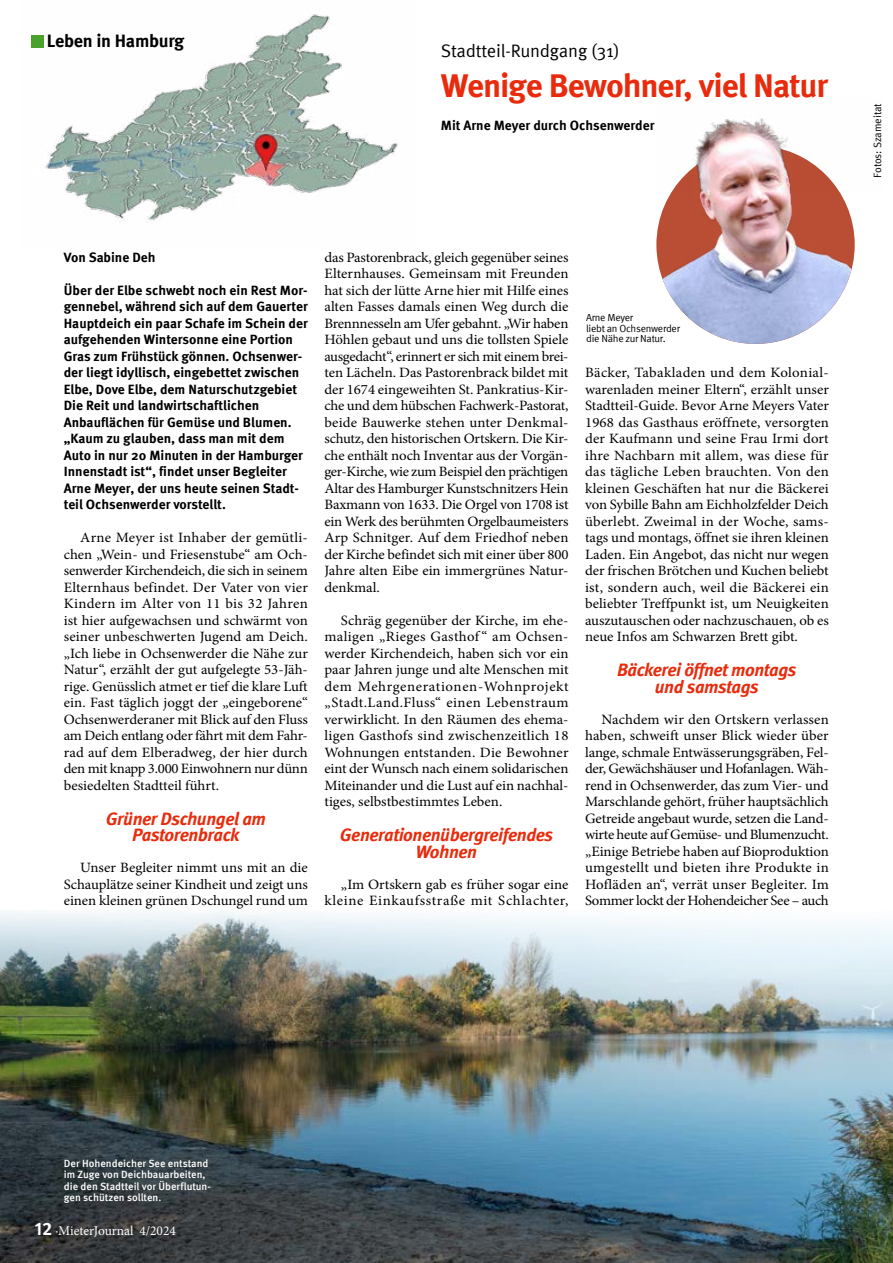
<style>
.page{position:relative;width:893px;height:1263px;background:#fff}
.page>*{position:absolute;margin:0;border:0;box-sizing:border-box;transform-origin:0 0}
.Headline_bunt_Rundgang{font:700 33px "Meta Pro";letter-spacing:-.035em;color:#e82b0c}
.Zwischenzeile_Bunt_Rundgang{font:italic 700 18px/16.5px "Meta Pro";letter-spacing:-.025em;color:#e82b0c;text-align:center}
.Dachzeile_Einspaltig_Schwarz_Rundgang{font:18px "Meta Pro";letter-spacing:-.01em;color:#000}
.t1{font:700 18px "Meta Pro";letter-spacing:-.015em;color:#000}
.Fliesstext_3-Spalter_Schwarz_V2{font:14.25px/16.5px "Minion Pro";letter-spacing:-.005em;color:#000;text-align:justify;scale:1.04 1}
.Fliesstext_3-Spalter_Schwarz_V2-2{font:14.25px/16.5px "Minion Pro";letter-spacing:.035em;color:#000;text-align:right;scale:1.04 1}
.Vorspann_Spaltenspanne_Schwarz_V2{font:700 13.5px/16.5px "Meta Pro";color:#000}
.t2{font:13.5px "Minion Pro";letter-spacing:-.01em;color:#fff}
.Autorenzeile_Spaltenspanne_Schwarz_V2{font:700 13.5px "Meta Pro";color:#000}
.BU_Linksbündig_Schwarz{font:500 10.5px/11.4px "Meta Pro";color:#fff}
.BU_Schwarz_Rechtsbuendig{font:10.5px "Meta Pro";letter-spacing:-.005em;color:#000}
.BU_Schwarz_linksbündig{font:10.2px/10.5px "Meta Pro";letter-spacing:-.025em;color:#000}
.s1{font-family:"Meta Pro";font-weight:700;font-size:18px}
</style>
<div class="page">
<img style="left:31px;top:14px;width:368px;height:209px">
<img style="left:656px;top:146px;width:199px;height:198px;border-radius:99px">
<img style="left:671px;top:118px;width:169px;height:74px">
<img style="left:0;top:911px;width:893px;height:352px">
<div style="left:31px;top:35px;width:12px;height:12px;background:#4aa22d"></div>
<p class="t1" style="left:47px;top:27px;width:139px">Leben in Hamburg</p>
<p class="Dachzeile_Einspaltig_Schwarz_Rundgang" style="left:441px;top:37px;width:180px">Stadtteil-Rundgang (31)</p>
<p class="Headline_bunt_Rundgang" style="left:441px;top:60px;width:389px">Wenige Bewohner, viel Natur</p>
<p class="Vorspann_Spaltenspanne_Schwarz_V2" style="left:441px;top:116px;width:215px">Mit Arne Meyer durch Ochsenwerder</p>
<p class="Autorenzeile_Spaltenspanne_Schwarz_V2" style="left:64px;top:247px;width:93px">Von Sabine Deh</p>
<p class="Vorspann_Spaltenspanne_Schwarz_V2" style="left:64px;top:281px;width:246px">Über der Elbe schwebt noch ein Rest Mor&shy;gennebel, während sich auf dem Gauerter Hauptdeich ein paar Schafe im Schein der aufgehenden Wintersonne eine Portion Gras zum Frühstück gönnen. Ochsenwer&shy;der liegt idyllisch, eingebettet zwischen Elbe, Dove Elbe, dem Naturschutzgebiet Die Reit und landwirtschaftlichen Anbauflächen für Gemüse und Blumen. „Kaum zu glauben, dass man mit dem Auto in nur 20 Minuten in der Hamburger Innenstadt ist“, findet unser Begleiter Arne Meyer, der uns heute seinen Stadt&shy;teil Ochsenwerder vorstellt.</p>
<p class="Fliesstext_3-Spalter_Schwarz_V2" style="left:64px;top:530px;width:236px;text-indent:16px">Arne Meyer ist Inhaber der gemütli&shy;chen „Wein- und Friesenstube“ am Och&shy;senwerder Kirchendeich, die sich in seinem Elternhaus befindet. Der Vater von vier Kindern im Alter von 11 bis 32 Jahren ist hier aufgewachsen und schwärmt von seiner unbeschwerten Jugend am Deich. „Ich liebe in Ochsenwerder die Nähe zur Natur“, erzählt der gut aufgelegte 53-Jäh&shy;rige. Genüsslich atmet er tief die klare Luft ein. Fast täglich joggt der „eingeborene“ Ochsenwerderaner mit Blick auf den Fluss am Deich entlang oder fährt mit dem Fahr&shy;rad auf dem Elberadweg, der hier durch den mit knapp 3.000 Einwohnern nur dünn besiedelten Stadtteil führt.</p>
<p class="Zwischenzeile_Bunt_Rundgang" style="left:106px;top:809px;width:162px">Grüner Dschungel am<br>Pastorenbrack</p>
<p class="Fliesstext_3-Spalter_Schwarz_V2" style="left:64px;top:860px;width:236px;text-indent:16px">Unser Begleiter nimmt uns mit an die Schauplätze seiner Kindheit und zeigt uns einen kleinen grünen Dschungel rund um</p>
<p class="Fliesstext_3-Spalter_Schwarz_V2" style="left:324px;top:249px;width:236px">das Pastorenbrack, gleich gegenüber seines Elternhauses. Gemeinsam mit Freunden hat sich der lütte Arne hier mit Hilfe eines alten Fasses damals einen Weg durch die Brennnesseln am Ufer gebahnt. „Wir haben Höhlen gebaut und uns die tollsten Spiele ausgedacht“, erinnert er sich mit einem brei&shy;ten Lächeln. Das Pastorenbrack bildet mit der 1674 eingeweihten St. Pankratius-Kir&shy;che und dem hübschen Fachwerk-Pastorat, beide Bauwerke stehen unter Denkmal&shy;schutz, den historischen Ortskern. Die Kir&shy;che enthält noch Inventar aus der Vorgän&shy;ger-Kirche, wie zum Beispiel den prächtigen Altar des Hamburger Kunstschnitzers Hein Baxmann von 1633. Die Orgel von 1708 ist ein Werk des berühmten Orgelbaumeisters Arp Schnitger. Auf dem Friedhof neben der Kirche befindet sich mit einer über 800<br>Jahre alten Eibe ein immergrünes Natur&shy;denkmal.</p>
<p class="Fliesstext_3-Spalter_Schwarz_V2" style="left:324px;top:612px;width:236px;text-indent:16px">Schräg gegenüber der Kirche, im ehe&shy;maligen „Rieges Gasthof“ am Ochsen&shy;werder Kirchendeich, haben sich vor ein paar Jahren junge und alte Menschen mit dem Mehrgenerationen-Wohnprojekt „Stadt.Land.Fluss“ einen Lebenstraum verwirklicht. In den Räumen des ehema&shy;ligen Gasthofs sind zwischenzeitlich 18<br>Wohnungen entstanden. Die Bewohner eint der Wunsch nach einem solidarischen Miteinander und die Lust auf ein nachhal&shy;tiges, selbstbestimmtes Leben.</p>
<p class="Zwischenzeile_Bunt_Rundgang" style="left:340px;top:826px;width:215px">Generationenübergreifendes<br>Wohnen</p>
<p class="Fliesstext_3-Spalter_Schwarz_V2-2" style="left:324px;top:876px;width:236px">„Im Ortskern gab es früher sogar eine kleine Einkaufsstraße mit Schlachter,</p>
<p class="BU_Schwarz_linksbündig" style="left:586px;top:312px;width:95px">Arne Meyer<br>liebt an Ochsenwerder die Nähe zur Natur.</p>
<p class="Fliesstext_3-Spalter_Schwarz_V2" style="left:585px;top:365px;width:236px">Bäcker, Tabakladen und dem Kolonial&shy;warenladen meiner Eltern“, erzählt unser Stadtteil-Guide. Bevor Arne Meyers Vater 1968 das Gasthaus eröffnete, versorgten der Kaufmann und seine Frau Irmi dort ihre Nachbarn mit allem, was diese für das tägliche Leben brauchten. Von den kleinen Geschäften hat nur die Bäckerei von Sybille Bahn am Eichholzfelder Deich überlebt. Zweimal in der Woche, sams&shy;tags und montags, öffnet sie ihren kleinen Laden. Ein Angebot, das nicht nur wegen der frischen Brötchen und Kuchen beliebt ist, sondern auch, weil die Bäckerei ein beliebter Treffpunkt ist, um Neuigkeiten auszutauschen oder nachzuschauen, ob es neue Infos am Schwarzen Brett gibt.</p>
<p class="Zwischenzeile_Bunt_Rundgang" style="left:617px;top:661px;width:181px">Bäckerei öffnet montags und samstags</p>
<p class="Fliesstext_3-Spalter_Schwarz_V2" style="left:585px;top:711px;width:236px;text-indent:16px">Nachdem wir den Ortskern verlassen haben, schweift unser Blick wieder über lange, schmale Entwässerungsgräben, Fel&shy;der, Gewächshäuser und Hofanlagen. Wäh&shy;rend in Ochsenwerder, das zum Vier- und Marschlande gehört, früher hauptsächlich Getreide angebaut wurde, setzen die Land&shy;wirte heute auf Gemüse- und Blumenzucht. „Einige Betriebe haben auf Bioproduktion umgestellt und bieten ihre Produkte in Hofläden an“, verrät unser Begleiter. Im Sommer lockt der Hohendeicher See – auch</p>
<p class="BU_Schwarz_Rechtsbuendig" style="left:869px;top:178px;width:76px;rotate:-90deg">Fotos: Szameitat</p>
<p class="BU_Linksbündig_Schwarz" style="left:64px;top:1157px;width:149px">Der Hohendeicher See entstand im Zuge von Deichbauarbeiten, die den Stadtteil vor Überflutun&shy;gen schützen sollten.</p>
<p class="t2" style="left:35px;top:1222px;width:143px"><span class="s1">12</span> ·MieterJournal 4/2024</p>
</div>
